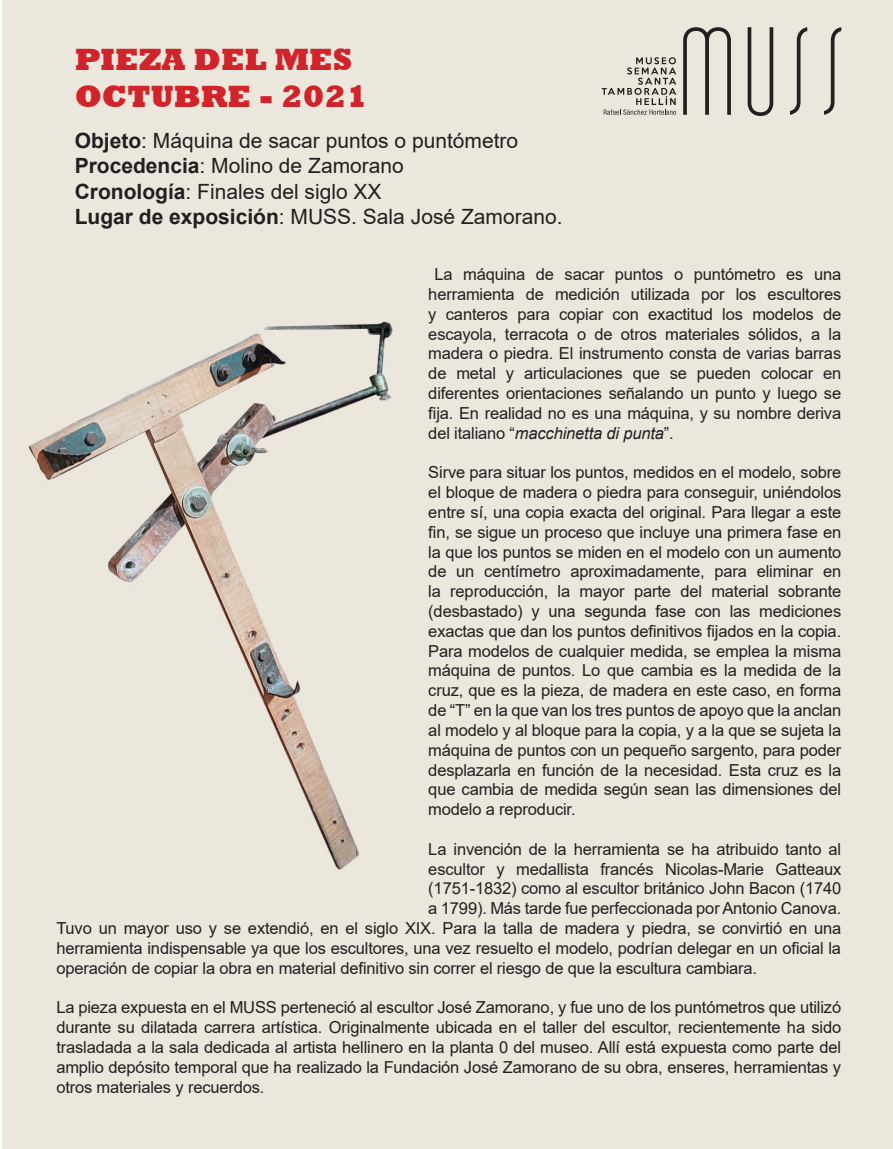
<style>
.page{position:relative;width:893px;height:1149px;background:#fff}
.page>*{position:absolute;margin:0;border:0;box-sizing:border-box;transform-origin:0 0}
.t1{font:800 31.5px/37.8px "Rockwell";color:#d1232a}
.t2{font:21px/25.2px "Arial";color:#231f20}
.t3{font:16.5px/19.8px "Arial";letter-spacing:-.01em;color:#231f20;text-align:justify}
.s1{font-weight:700}
.s2{font-style:italic}
</style>
<div class="page">
<div style="left:2px;top:0;width:891px;height:1148px;background:#ebe7dd"></div>
<svg style="left:602px;top:57px;width:74px;height:58px"></svg>
<svg style="left:683px;top:27px;width:48px;height:88px"></svg>
<svg style="left:748px;top:27px;width:25px;height:89px"></svg>
<svg style="left:790px;top:27px;width:17px;height:88px"></svg>
<svg style="left:824px;top:27px;width:17px;height:88px"></svg>
<img style="left:28px;top:321px;width:365px;height:549px">
<h1 class="t1" style="left:75px;top:40px;width:295px">PIEZA DEL MES<br>OCTUBRE - 2021</h1>
<p class="t2" style="left:75px;top:128px;width:489px"><span class="s1">Objeto</span>: Máquina de sacar puntos o puntómetro <span class="s1">Procedencia</span>: Molino de Zamorano<br><span class="s1">Cronología</span>: Finales del siglo XX<br><span class="s1">Lugar de exposición</span>: MUSS. Sala José Zamorano.</p>
<p class="t3" style="left:428px;top:264px;width:414px;text-indent:6px">La máquina de sacar puntos o puntómetro es una herramienta de medición utilizada por los escultores y canteros para copiar con exactitud los modelos de escayola, terracota o de otros materiales sólidos, a la madera o piedra. El instrumento consta de varias barras de metal y articulaciones que se pueden colocar en diferentes orientaciones señalando un punto y luego se fija. En realidad no es una máquina, y su nombre deriva del italiano “<span class="s2">macchinetta di punta</span>”.</p>
<p class="t3" style="left:428px;top:462px;width:414px">Sirve para situar los puntos, medidos en el modelo, sobre el bloque de madera o piedra para conseguir, uniéndolos entre sí, una copia exacta del original. Para llegar a este fin, se sigue un proceso que incluye una primera fase en la que los puntos se miden en el modelo con un aumento de un centímetro aproximadamente, para eliminar en la reproducción, la mayor parte del material sobrante (desbastado) y una segunda fase con las mediciones exactas que dan los puntos definitivos fijados en la copia.<br>Para modelos de cualquier medida, se emplea la misma máquina de puntos. Lo que cambia es la medida de la cruz, que es la pieza, de madera en este caso, en forma de “T” en la que van los tres puntos de apoyo que la anclan al modelo y al bloque para la copia, y a la que se sujeta la máquina de puntos con un pequeño sargento, para poder desplazarla en función de la necesidad. Esta cruz es la que cambia de medida según sean las dimensiones del modelo a reproducir.</p>
<p class="t3" style="left:428px;top:838px;width:414px">La invención de la herramienta se ha atribuido tanto al</p>
<p class="t3" style="left:428px;top:858px;width:414px">escultor y medallista francés Nicolas-Marie Gatteaux</p>
<p class="t3" style="left:428px;top:878px;width:414px">(1751-1832) como al escultor británico John Bacon (1740</p>
<p class="t3" style="left:428px;top:898px;width:414px">a 1799). Más tarde fue perfeccionada por Antonio Canova.</p>
<p class="t3" style="left:56px;top:917px;width:786px">Tuvo un mayor uso y se extendió, en el siglo XIX. Para la talla de madera y piedra, se convirtió en una</p>
<p class="t3" style="left:56px;top:937px;width:786px">herramienta indispensable ya que los escultores, una vez resuelto el modelo, podrían delegar en un oficial la</p>
<p class="t3" style="left:56px;top:957px;width:702px">operación de copiar la obra en material definitivo sin correr el riesgo de que la escultura cambiara.</p>
<p class="t3" style="left:56px;top:997px;width:786px">La pieza expuesta en el MUSS perteneció al escultor José Zamorano, y fue uno de los puntómetros que utilizó durante su dilatada carrera artística. Originalmente ubicada en el taller del escultor, recientemente ha sido trasladada a la sala dedicada al artista hellinero en la planta 0 del museo. Allí está expuesta como parte del amplio depósito temporal que ha realizado la Fundación José Zamorano de su obra, enseres, herramientas y otros materiales y recuerdos.</p>
</div>
